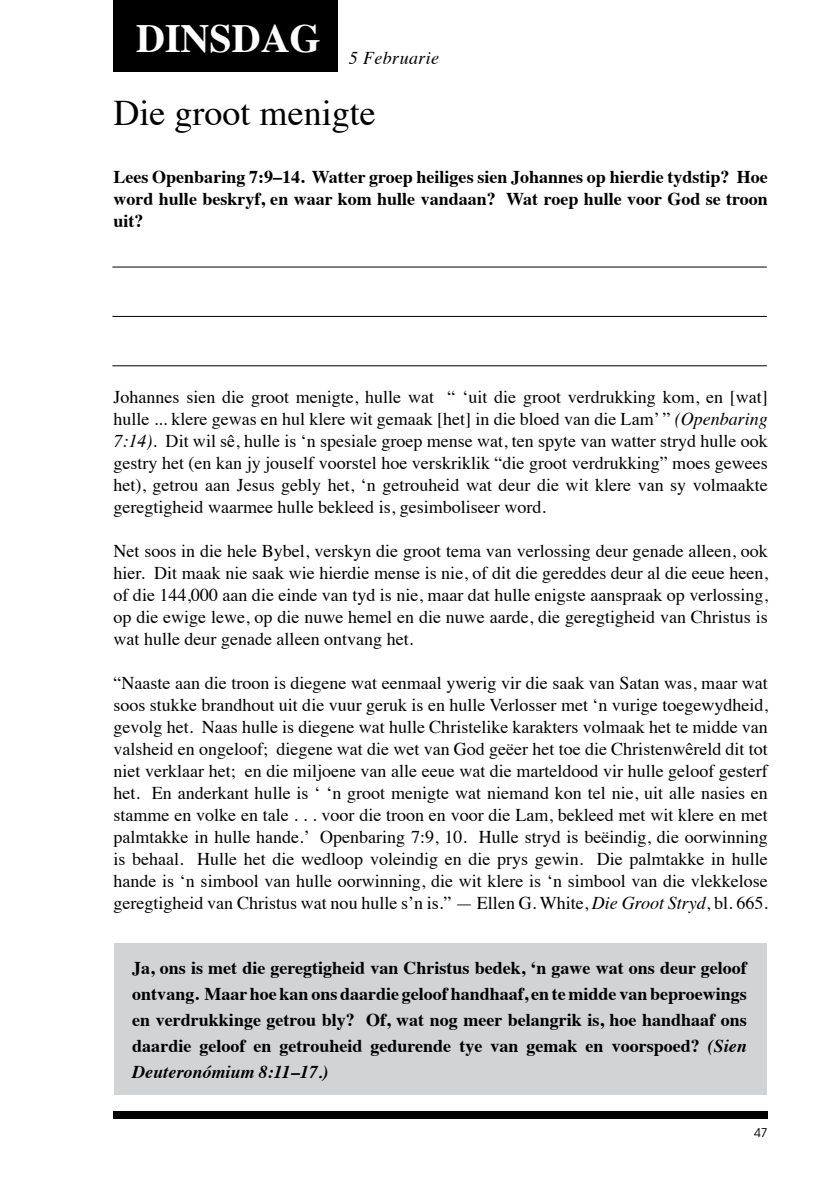
<style>
.page{position:relative;width:840px;height:1191px;background:#fff}
.page>*{position:absolute;margin:0;border:0;box-sizing:border-box;transform-origin:0 0}
.t1{font:700 40px "Times";color:#fff}
.t2{font:36px "Times";color:#000}
.t3{font:18px/22px "Times";color:#000;text-align:justify}
.t4{font:700 18px/26px "Times";color:#000;text-align:justify}
.t5{font:italic 18px "Times";letter-spacing:.02em;color:#000}
.t6{font:12px "ITC Avant Garde Std";color:#000}
.s1{font-style:italic}
</style>
<div class="page">
<div style="left:113px;top:1111px;width:654px;height:8px;background:#000"></div>
<div style="left:114px;top:943px;width:652px;height:151px;background:#d1d3d4"></div>
<div style="left:113px;top:0;width:225px;height:71px;background:#000"></div>
<hr style="left:112px;top:266px;width:654px;height:1px;background:#000">
<hr style="left:112px;top:316px;width:654px;height:1px;background:#000">
<hr style="left:112px;top:365px;width:654px;height:1px;background:#000">
<h1 class="t1" style="left:136px;top:0;width:186px">DINSDAG</h1>
<p class="t5" style="left:349px;top:42px;width:92px">5 Februarie</p>
<h2 class="t2" style="left:113px;top:80px;width:263px">Die groot menigte</h2>
<p class="t4" style="left:113px;top:164px;width:655px;line-height:22px">Lees Openbaring 7:9–14. Watter groep heiliges sien Johannes op hierdie tydstip? Hoe word hulle beskryf, en waar kom hulle vandaan? Wat roep hulle voor God se troon uit?</p>
<p class="t3" style="left:113px;top:385px;width:655px">Johannes sien die groot menigte, hulle wat “ ‘uit die groot verdrukking kom, en [wat] hulle ... klere gewas en hul klere wit gemaak [het] in die bloed van die Lam’ ” <span class="s1">(Openbaring 7:14)</span>. Dit wil sê, hulle is ‘n spesiale groep mense wat, ten spyte van watter stryd hulle ook gestry het (en kan jy jouself voorstel hoe verskriklik “die groot verdrukking” moes gewees het), getrou aan Jesus gebly het, ‘n getrouheid wat deur die wit klere van sy volmaakte geregtigheid waarmee hulle bekleed is, gesimboliseer word.</p>
<p class="t3" style="left:113px;top:539px;width:655px">Net soos in die hele Bybel, verskyn die groot tema van verlossing deur genade alleen, ook hier. Dit maak nie saak wie hierdie mense is nie, of dit die gereddes deur al die eeue heen, of die 144,000 aan die einde van tyd is nie, maar dat hulle enigste aanspraak op verlossing, op die ewige lewe, op die nuwe hemel en die nuwe aarde, die geregtigheid van Christus is wat hulle deur genade alleen ontvang het.</p>
<p class="t3" style="left:113px;top:671px;width:655px">“Naaste aan die troon is diegene wat eenmaal ywerig vir die saak van Satan was, maar wat soos stukke brandhout uit die vuur geruk is en hulle Verlosser met ‘n vurige toegewydheid, gevolg het. Naas hulle is diegene wat hulle Christelike karakters volmaak het te midde van valsheid en ongeloof; diegene wat die wet van God geëer het toe die Christenwêreld dit tot niet verklaar het; en die miljoene van alle eeue wat die marteldood vir hulle geloof gesterf het. En anderkant hulle is ‘ ‘n groot menigte wat niemand kon tel nie, uit alle nasies en stamme en volke en tale . . . voor die troon en voor die Lam, bekleed met wit klere en met palmtakke in hulle hande.’ Openbaring 7:9, 10. Hulle stryd is beëindig, die oorwinning is behaal. Hulle het die wedloop voleindig en die prys gewin. Die palmtakke in hulle hande is ‘n simbool van hulle oorwinning, die wit klere is ‘n simbool van die vlekkelose geregtigheid van Christus wat nou hulle s’n is.” — Ellen G. White, <span class="s1">Die Groot Stryd</span>, bl. 665.</p>
<p class="t4" style="left:132px;top:952px;width:615px">Ja, ons is met die geregtigheid van Christus bedek, ‘n gawe wat ons deur geloof ontvang. Maar hoe kan ons daardie geloof handhaaf, en te midde van beproewings en verdrukkinge getrou bly? Of, wat nog meer belangrik is, hoe handhaaf ons daardie geloof en getrouheid gedurende tye van gemak en voorspoed? <span class="s1">(Sien Deuteronómium 8:11–17.)</span></p>
<p class="t6" style="left:753px;top:1125px;width:15px">47</p>
</div>
